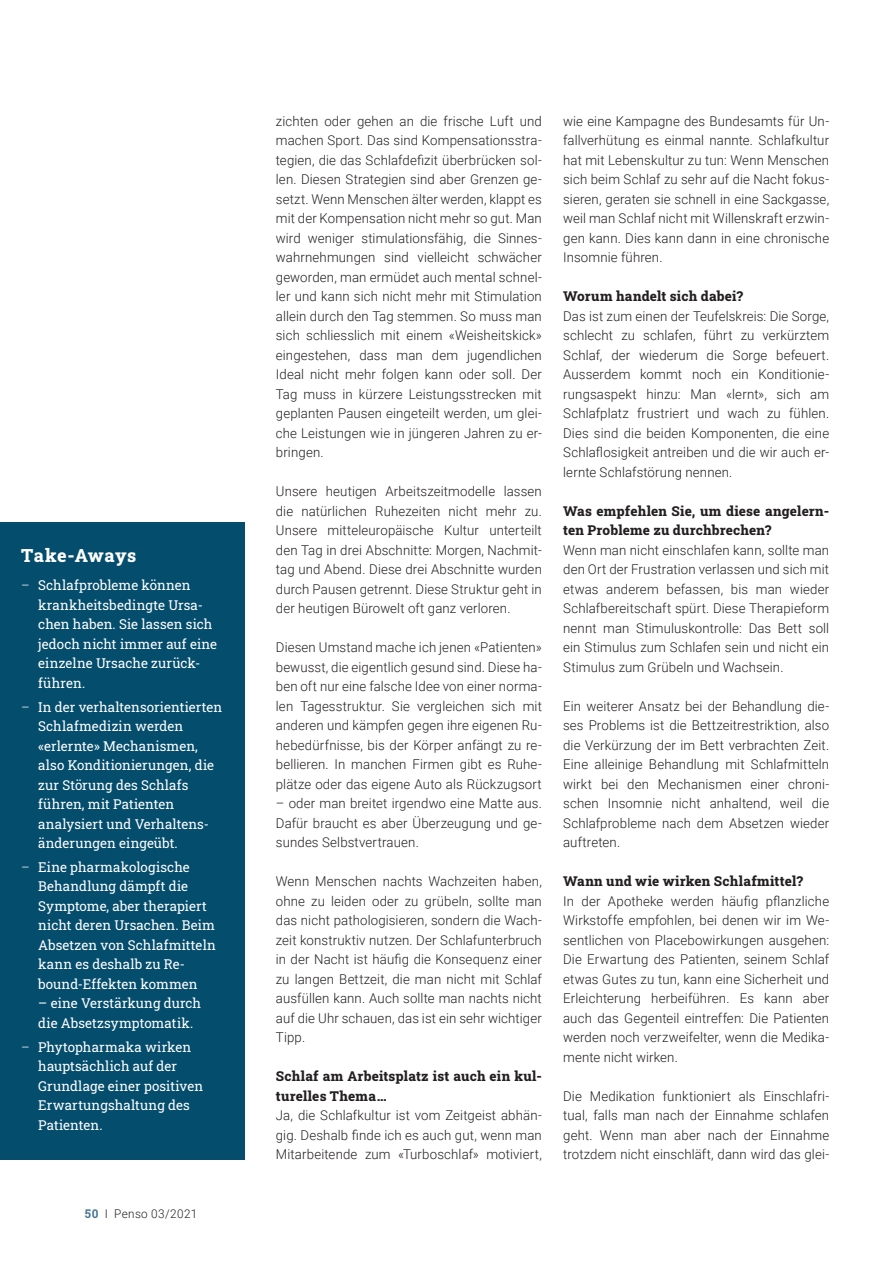
<style>
.page{position:relative;width:893px;height:1263px;background:#fff}
.page>*{position:absolute;margin:0;border:0;box-sizing:border-box;transform-origin:0 0}
.TakeAways_Titel{font:800 18px "Roboto Slab";letter-spacing:.03em;color:#fff}
.GS{font:300 13.5px/19.5px "Roboto";letter-spacing:.01em;color:#231f20;text-align:justify}
.t1{font:13.5px/19.5px "Roboto Slab";letter-spacing:.005em;color:#fff}
.Frage{font:800 13.5px/19.5px "Roboto Slab";letter-spacing:.015em;color:#231f20}
.t2{font:300 12px "Roboto";letter-spacing:.03em;color:#231f20}
.s1{font-family:"Roboto";font-weight:300}
.s2{font-family:"Roboto Slab";font-weight:700;color:#487496}
</style>
<div class="page">
<div style="left:0;top:522px;width:244px;height:637px;background:#044d6d"></div>
<p class="TakeAways_Titel" style="left:21px;top:543px;width:117px">Take-Aways</p>
<p class="t1" style="left:38px;top:575px;width:180px;text-indent:-17px"><span class="s1">–</span> Schlafprobleme können krankheitsbedingte Ursa&shy;chen haben. Sie lassen sich jedoch nicht immer auf eine einzelne Ursache zurück&shy;führen.</p>
<p class="t1" style="left:38px;top:697px;width:186px;text-indent:-17px"><span class="s1">–</span> In der verhaltensorientierten<br>Schlafmedizin werden «erlernte» Mechanismen, also Konditionierungen, die zur Störung des Schlafs führen, mit Patienten analysiert und Verhaltens&shy;änderungen eingeübt.</p>
<p class="t1" style="left:38px;top:857px;width:179px;text-indent:-17px"><span class="s1">–</span> Eine pharmakologische<br>Behandlung dämpft die<br>Symptome, aber therapiert nicht deren Ursachen. Beim<br>Absetzen von Schlafmitteln kann es deshalb zu Re&shy;bound-Effekten kommen</p>
<p class="t1" style="left:38px;top:993px;width:164px">– eine Verstärkung durch die Absetzsymptomatik.</p>
<p class="t1" style="left:38px;top:1037px;width:166px;text-indent:-17px"><span class="s1">–</span> Phytopharmaka wirken hauptsächlich auf der<br>Grundlage einer positiven<br>Erwartungshaltung des<br>Patienten.</p>
<p class="t2" style="left:85px;top:1205px;width:114px"><span class="s2">50</span> Ι Penso 03/2021</p>
<p class="GS" style="left:276px;top:111px;width:268px">zichten oder gehen an die frische Luft und machen Sport. Das sind Kompensationsstra&shy;tegien, die das Schlafdefizit überbrücken sol&shy;len. Diesen Strategien sind aber Grenzen ge&shy;setzt. Wenn Menschen älter werden, klappt es mit der Kompensation nicht mehr so gut. Man wird weniger stimulationsfähig, die Sinnes&shy;wahrnehmungen sind vielleicht schwächer geworden, man ermüdet auch mental schnel&shy;ler und kann sich nicht mehr mit Stimulation allein durch den Tag stemmen. So muss man sich schliesslich mit einem «Weisheitskick» eingestehen, dass man dem jugendlichen Ideal nicht mehr folgen kann oder soll. Der Tag muss in kürzere Leistungsstrecken mit geplanten Pausen eingeteilt werden, um glei&shy;che Leistungen wie in jüngeren Jahren zu er&shy;bringen.</p>
<p class="GS" style="left:276px;top:481px;width:268px">Unsere heutigen Arbeitszeitmodelle lassen die natürlichen Ruhezeiten nicht mehr zu.<br>Unsere mitteleuropäische Kultur unterteilt den Tag in drei Abschnitte: Morgen, Nachmit&shy;tag und Abend. Diese drei Abschnitte wurden durch Pausen getrennt. Diese Struktur geht in der heutigen Bürowelt oft ganz verloren.</p>
<p class="GS" style="left:276px;top:637px;width:268px">Diesen Umstand mache ich jenen «Patienten» bewusst, die eigentlich gesund sind. Diese ha&shy;ben oft nur eine falsche Idee von einer norma&shy;len Tagesstruktur. Sie vergleichen sich mit anderen und kämpfen gegen ihre eigenen Ru&shy;hebedürfnisse, bis der Körper anfängt zu re&shy;bellieren. In manchen Firmen gibt es Ruhe&shy;plätze oder das eigene Auto als Rückzugsort</p>
<p class="GS" style="left:276px;top:793px;width:268px">– oder man breitet irgendwo eine Matte aus.<br>Dafür braucht es aber Überzeugung und ge&shy;sundes Selbstvertrauen.</p>
<p class="GS" style="left:276px;top:871px;width:268px">Wenn Menschen nachts Wachzeiten haben, ohne zu leiden oder zu grübeln, sollte man das nicht pathologisieren, sondern die Wach&shy;zeit konstruktiv nutzen. Der Schlafunterbruch in der Nacht ist häufig die Konsequenz einer zu langen Bettzeit, die man nicht mit Schlaf ausfüllen kann. Auch sollte man nachts nicht auf die Uhr schauen, das ist ein sehr wichtiger Tipp.</p>
<p class="Frage" style="left:276px;top:1066px;width:268px">Schlaf am Arbeitsplatz ist auch ein kul&shy;turelles Thema …</p>
<p class="GS" style="left:276px;top:1105px;width:268px">Ja, die Schlafkultur ist vom Zeitgeist abhän&shy;gig. Deshalb finde ich es auch gut, wenn man Mitarbeitende zum «Turboschlaf» motiviert,</p>
<p class="GS" style="left:563px;top:111px;width:268px">wie eine Kampagne des Bundesamts für Un&shy;fallverhütung es einmal nannte. Schlafkultur hat mit Lebenskultur zu tun: Wenn Menschen sich beim Schlaf zu sehr auf die Nacht fokus&shy;sieren, geraten sie schnell in eine Sackgasse, weil man Schlaf nicht mit Willenskraft erzwin&shy;gen kann. Dies kann dann in eine chronische Insomnie führen.</p>
<p class="Frage" style="left:563px;top:286px;width:181px">Worum handelt sich dabei?</p>
<p class="GS" style="left:563px;top:306px;width:268px">Das ist zum einen der Teufelskreis: Die Sorge, schlecht zu schlafen, führt zu verkürztem Schlaf, der wiederum die Sorge befeuert.<br>Ausserdem kommt noch ein Konditionie&shy;rungsaspekt hinzu: Man «lernt», sich am Schlafplatz frustriert und wach zu fühlen.<br>Dies sind die beiden Komponenten, die eine Schlaflosigkeit antreiben und die wir auch er&shy;lernte Schlafstörung nennen.</p>
<p class="Frage" style="left:563px;top:501px;width:268px">Was empfehlen Sie, um diese angelern&shy;ten Probleme zu durchbrechen?</p>
<p class="GS" style="left:563px;top:540px;width:268px">Wenn man nicht einschlafen kann, sollte man den Ort der Frustration verlassen und sich mit etwas anderem befassen, bis man wieder Schlafbereitschaft spürt. Diese Therapieform nennt man Stimuluskontrolle: Das Bett soll ein Stimulus zum Schlafen sein und nicht ein Stimulus zum Grübeln und Wachsein.</p>
<p class="GS" style="left:563px;top:696px;width:268px">Ein weiterer Ansatz bei der Behandlung die&shy;ses Problems ist die Bettzeitrestriktion, also die Verkürzung der im Bett verbrachten Zeit.<br>Eine alleinige Behandlung mit Schlafmitteln wirkt bei den Mechanismen einer chroni&shy;schen Insomnie nicht anhaltend, weil die Schlafprobleme nach dem Absetzen wieder auftreten.</p>
<p class="Frage" style="left:563px;top:871px;width:241px">Wann und wie wirken Schlafmittel?</p>
<p class="GS" style="left:563px;top:891px;width:268px">In der Apotheke werden häufig pflanzliche Wirkstoffe empfohlen, bei denen wir im We&shy;sentlichen von Placebowirkungen ausgehen:<br>Die Erwartung des Patienten, seinem Schlaf etwas Gutes zu tun, kann eine Sicherheit und Erleichterung herbeiführen. Es kann aber auch das Gegenteil eintreffen: Die Patienten werden noch verzweifelter, wenn die Medika&shy;mente nicht wirken.</p>
<p class="GS" style="left:563px;top:1086px;width:268px">Die Medikation funktioniert als Einschlafri&shy;tual, falls man nach der Einnahme schlafen geht. Wenn man aber nach der Einnahme trotzdem nicht einschläft, dann wird das glei-</p>
</div>
